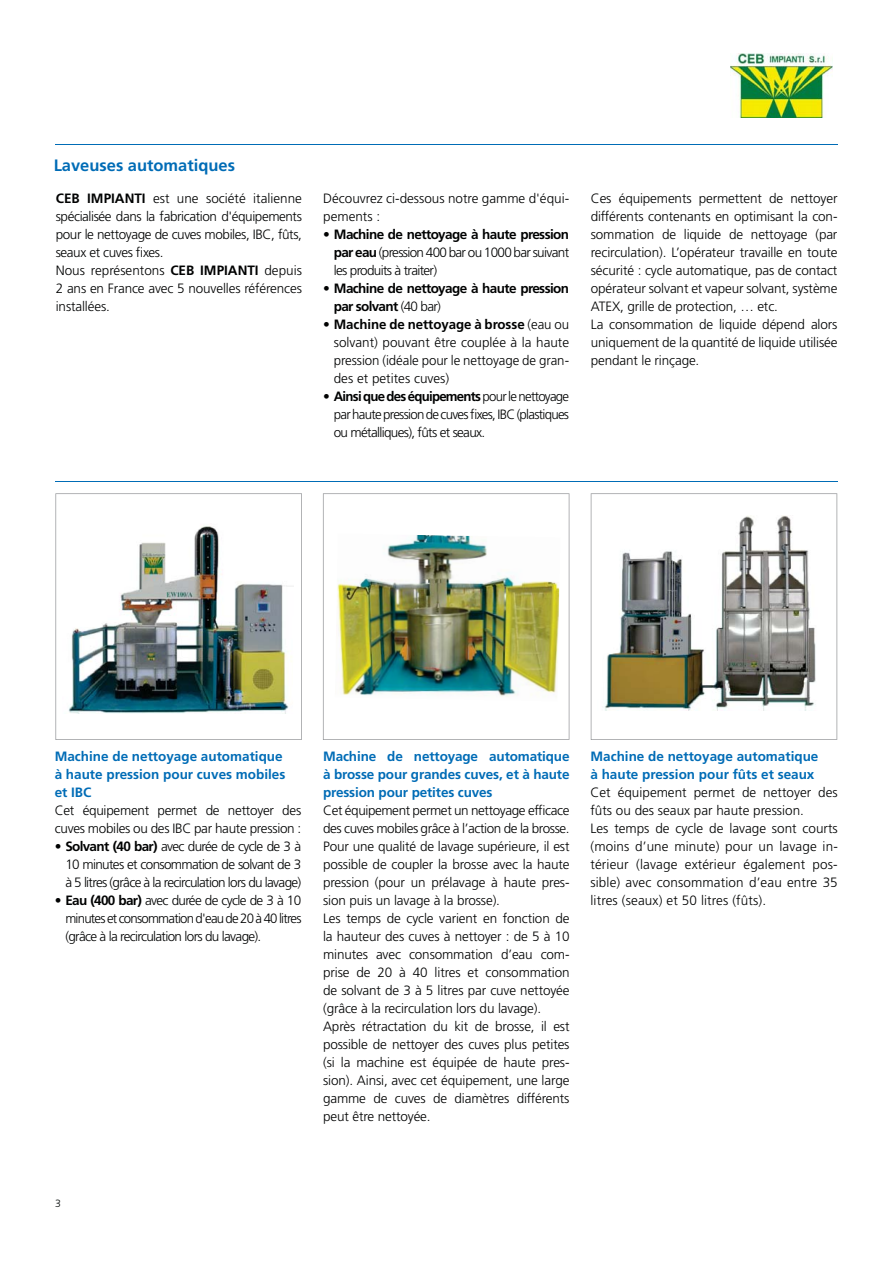
<style>
.page{position:relative;width:893px;height:1263px;background:#fff}
.page>*{position:absolute;margin:0;border:0;box-sizing:border-box;transform-origin:0 0}
.t1{font:700 16.5px "Frutiger LT Pro";color:#006cb6}
.t2{font:300 13.5px/18px "Frutiger LT Pro";letter-spacing:-.01em;color:#010202;text-align:justify}
.t3{font:300 13.5px/18px "Frutiger LT Pro";letter-spacing:.01em;color:#010202}
.t4{font:300 13.5px/18px "Frutiger LT Pro";letter-spacing:-.03em;color:#010202}
.t5{font:700 13.5px/18px "Frutiger LT Pro";color:#006cb6}
.t6{font:700 13.5px/18px "Frutiger LT Pro";letter-spacing:-.045em;color:#010202}
.t7{font:300 10.5px "Frutiger LT Pro";color:#030806}
.s1{font-weight:700}
.s2{font-weight:300}
</style>
<div class="page">
<svg style="left:323px;top:493px;width:246px;height:247px"></svg>
<svg style="left:591px;top:493px;width:246px;height:247px"></svg>
<svg style="left:55px;top:493px;width:247px;height:247px"></svg>
<hr style="left:56px;top:145px;width:782px;height:1px;background:#006cb6">
<img style="left:730px;top:54px;width:103px;height:63px">
<img style="left:62px;top:524px;width:232px;height:190px">
<img style="left:335px;top:533px;width:225px;height:168px">
<img style="left:597px;top:515px;width:226px;height:195px">
<hr style="left:55px;top:481px;width:782px;height:1px;background:#006cb6">
<p class="t1" style="left:54px;top:159px;width:183px">Laveuses automatiques</p>
<p class="t4" style="left:56px;top:191px;width:248px"><span class="s1">CEB IMPIANTI</span> est une société italienne spécialisée dans la fabrication d'équipements pour le nettoyage de cuves mobiles, IBC, fûts, seaux et cuves fixes.<br>Nous représentons <span class="s1">CEB IMPIANTI</span> depuis 2 ans en France avec 5 nouvelles références installées.</p>
<p class="t2" style="left:591px;top:191px;width:248px;text-align:left">Ces équipements permettent de nettoyer différents contenants en optimisant la con&shy;sommation de liquide de nettoyage (par recirculation). L’opérateur travaille en toute sécurité : cycle automatique, pas de contact opérateur solvant et vapeur solvant, système ATEX, grille de protection, … etc.<br>La consommation de liquide dépend alors uniquement de la quantité de liquide utilisée pendant le rinçage.</p>
<p class="t2" style="left:323px;top:191px;width:247px">Découvrez ci-dessous notre gamme d'équi&shy;pements :</p>
<p class="t2" style="left:334px;top:227px;width:237px;text-indent:-11px"><span class="s1">• Machine de nettoyage à haute pression par eau</span> (pression 400 bar ou 1000 bar suivant les produits à traiter)</p>
<p class="t6" style="left:334px;top:280px;width:237px;text-indent:-11px">• Machine de nettoyage à haute pression par solvant <span class="s2">(40 bar)</span></p>
<p class="t2" style="left:334px;top:316px;width:237px;text-indent:-11px"><span class="s1">• Machine de nettoyage à brosse</span> (eau ou solvant) pouvant être couplée à la haute pression (idéale pour le nettoyage de gran&shy;des et petites cuves)</p>
<p class="t2" style="left:334px;top:388px;width:237px;text-indent:-11px"><span class="s1">• Ainsi que des équipements</span> pour le nettoyage par haute pression de cuves fixes, IBC (plastiques ou métalliques), fûts et seaux.</p>
<p class="t5" style="left:55px;top:748px;width:232px">Machine de nettoyage automatique à haute pression pour cuves mobiles et IBC</p>
<p class="t2" style="left:55px;top:802px;width:248px">Cet équipement permet de nettoyer des cuves mobiles ou des IBC par haute pression :</p>
<p class="t2" style="left:65px;top:838px;width:237px;text-indent:-11px"><span class="s1">• Solvant (40 bar)</span> avec durée de cycle de 3 à 10 minutes et consommation de solvant de 3 à 5 litres (grâce à la recirculation lors du lavage)</p>
<p class="t2" style="left:65px;top:892px;width:238px;text-indent:-11px"><span class="s1">• Eau (400 bar)</span> avec durée de cycle de 3 à 10 minutes et consommation d'eau de 20 à 40 litres (grâce à la recirculation lors du lavage).</p>
<p class="t5" style="left:323px;top:748px;width:248px;text-align:justify">Machine de nettoyage automatique à brosse pour grandes cuves, et à haute pression pour petites cuves</p>
<p class="t2" style="left:323px;top:802px;width:248px;text-align:left">Cet équipement permet un nettoyage efficace des cuves mobiles grâce à l’action de la brosse.<br>Pour une qualité de lavage supérieure, il est possible de coupler la brosse avec la haute pression (pour un prélavage à haute pres&shy;sion puis un lavage à la brosse).<br>Les temps de cycle varient en fonction de la hauteur des cuves à nettoyer : de 5 à 10 minutes avec consommation d’eau com&shy;prise de 20 à 40 litres et consommation de solvant de 3 à 5 litres par cuve nettoyée (grâce à la recirculation lors du lavage).<br>Après rétractation du kit de brosse, il est possible de nettoyer des cuves plus petites (si la machine est équipée de haute pres&shy;sion). Ainsi, avec cet équipement, une large gamme de cuves de diamètres différents peut être nettoyée.</p>
<p class="t5" style="left:590px;top:748px;width:229px">Machine de nettoyage automatique à haute pression pour fûts et seaux</p>
<p class="t3" style="left:590px;top:784px;width:249px">Cet équipement permet de nettoyer des fûts ou des seaux par haute pression.<br>Les temps de cycle de lavage sont courts (moins d’une minute) pour un lavage in&shy;térieur (lavage extérieur également pos&shy;sible) avec consommation d’eau entre 35 litres (seaux) et 50 litres (fûts).</p>
<p class="t7" style="left:55px;top:1200px;width:7px">3</p>
</div>
